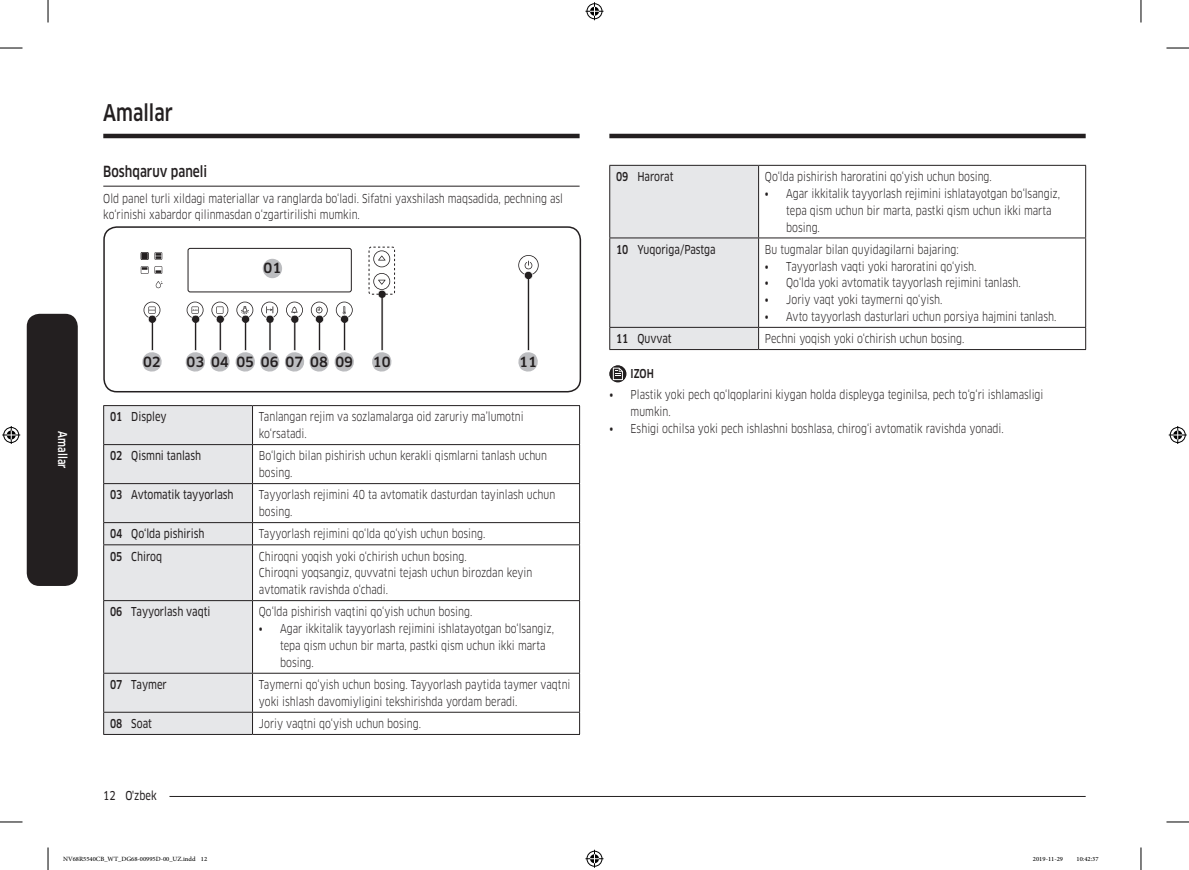
<style>
.page{position:relative;width:1189px;height:870px;background:#fff}
.page>*{position:absolute;margin:0;border:0;box-sizing:border-box;transform-origin:0 0}
.t1{font:500 22.5px "Samsung Clan Pro";color:#231f20;scale:.8 1}
.t2{font:500 15px "Samsung Clan Pro";color:#231f20;scale:.8 1}
.t3{font:500 13.8px "Samsung Clan Pro";color:#231f20}
.t4{font:12px/16.8px "Samsung Clan Pro";color:#231f20;scale:.8 1}
.t5{font:12px "Samsung Clan Pro News";color:#231f20;scale:.8 1}
.t6{font:500 12px "Samsung Clan Pro";color:#fff;scale:.8 1}
.t7{font:500 12px "Samsung Clan Pro";color:#231f20;scale:.8 1}
.t8{font:9px "Adobe Arabic";color:#000}
.s1{font-family:"Samsung Clan Pro";font-weight:500}
.s2{font-family:"Samsung Clan Pro News"}
</style>
<div class="page">
<hr style="left:150px;top:796px;width:935px;height:1px;background:#231f20">
<div style="left:103px;top:787px;width:66px;height:15px;background:#fff"></div>
<div style="left:27px;top:314px;width:51px;height:272px;background:#231f20;border-radius:13px"></div>
<hr style="left:103px;top:134px;width:477px;height:4px;background:#231f20">
<hr style="left:609px;top:134px;width:476px;height:4px;background:#231f20">
<hr style="left:103px;top:186px;width:477px;height:1px;background:#231f20">
<svg style="left:373px;top:250px;width:17px;height:17px"></svg>
<svg style="left:141px;top:266px;width:21px;height:8px"></svg>
<svg style="left:141px;top:252px;width:21px;height:8px"></svg>
<svg style="left:156px;top:281px;width:7px;height:7px"></svg>
<div style="left:188px;top:248px;width:164px;height:44px;border:1px solid #231f20;border-radius:2px"></div>
<svg style="left:142px;top:302px;width:20px;height:70px"></svg>
<svg style="left:185px;top:302px;width:169px;height:70px"></svg>
<svg style="left:368px;top:273px;width:28px;height:99px"></svg>
<svg style="left:518px;top:255px;width:21px;height:117px"></svg>
<div style="left:263px;top:259px;width:19px;height:19px;background:#bcbdc0;border-radius:50%"></div>
<div style="left:369px;top:247px;width:26px;height:48px;border:1px dashed #231f20;border-radius:2px"></div>
<div style="left:103px;top:226px;width:478px;height:166px;border:2px solid #231f20;border-radius:13px"></div>
<div style="left:104px;top:406px;width:148px;height:328px;background:#e6e7e9"></div>
<hr style="left:103px;top:405px;width:149px;height:1px;background:#231f20">
<hr style="left:103px;top:406px;width:1px;height:38px;background:#231f20">
<hr style="left:252px;top:405px;width:328px;height:1px;background:#231f20">
<hr style="left:252px;top:406px;width:1px;height:38px;background:#231f20">
<hr style="left:579px;top:406px;width:1px;height:38px;background:#231f20">
<hr style="left:103px;top:444px;width:149px;height:1px;background:#231f20">
<hr style="left:103px;top:445px;width:1px;height:38px;background:#231f20">
<hr style="left:252px;top:444px;width:328px;height:1px;background:#231f20">
<hr style="left:252px;top:445px;width:1px;height:38px;background:#231f20">
<hr style="left:579px;top:445px;width:1px;height:38px;background:#231f20">
<hr style="left:103px;top:483px;width:149px;height:1px;background:#231f20">
<hr style="left:103px;top:484px;width:1px;height:38px;background:#231f20">
<hr style="left:252px;top:483px;width:328px;height:1px;background:#231f20">
<hr style="left:252px;top:484px;width:1px;height:38px;background:#231f20">
<hr style="left:579px;top:484px;width:1px;height:38px;background:#231f20">
<hr style="left:103px;top:522px;width:149px;height:1px;background:#231f20">
<svg style="left:103px;top:523px;width:1px;height:21px"></svg>
<hr style="left:252px;top:522px;width:328px;height:1px;background:#231f20">
<svg style="left:252px;top:523px;width:1px;height:21px"></svg>
<svg style="left:579px;top:523px;width:1px;height:21px"></svg>
<hr style="left:103px;top:544px;width:149px;height:1px;background:#231f20">
<hr style="left:103px;top:545px;width:1px;height:55px;background:#231f20">
<hr style="left:252px;top:544px;width:328px;height:1px;background:#231f20">
<hr style="left:252px;top:545px;width:1px;height:55px;background:#231f20">
<hr style="left:579px;top:545px;width:1px;height:55px;background:#231f20">
<hr style="left:103px;top:600px;width:149px;height:1px;background:#231f20">
<hr style="left:103px;top:601px;width:1px;height:72px;background:#231f20">
<hr style="left:252px;top:600px;width:328px;height:1px;background:#231f20">
<hr style="left:252px;top:601px;width:1px;height:72px;background:#231f20">
<hr style="left:579px;top:601px;width:1px;height:72px;background:#231f20">
<hr style="left:103px;top:673px;width:149px;height:1px;background:#231f20">
<hr style="left:103px;top:674px;width:1px;height:38px;background:#231f20">
<hr style="left:252px;top:673px;width:328px;height:1px;background:#231f20">
<hr style="left:252px;top:674px;width:1px;height:38px;background:#231f20">
<hr style="left:579px;top:674px;width:1px;height:38px;background:#231f20">
<hr style="left:103px;top:712px;width:149px;height:1px;background:#231f20">
<svg style="left:103px;top:713px;width:1px;height:21px"></svg>
<hr style="left:252px;top:712px;width:328px;height:1px;background:#231f20">
<svg style="left:252px;top:713px;width:1px;height:21px"></svg>
<svg style="left:579px;top:713px;width:1px;height:21px"></svg>
<hr style="left:103px;top:734px;width:149px;height:1px;background:#231f20">
<hr style="left:252px;top:734px;width:328px;height:1px;background:#231f20">
<hr style="left:758px;top:165px;width:328px;height:1px;background:#231f20">
<hr style="left:1085px;top:166px;width:1px;height:72px;background:#231f20">
<hr style="left:758px;top:238px;width:328px;height:1px;background:#231f20">
<hr style="left:1085px;top:238px;width:1px;height:89px;background:#231f20">
<hr style="left:758px;top:327px;width:328px;height:1px;background:#231f20">
<div style="left:609px;top:165px;width:150px;height:184px;background:#e6e7e9"></div>
<svg style="left:1085px;top:328px;width:1px;height:21px"></svg>
<hr style="left:609px;top:349px;width:149px;height:1px;background:#231f20">
<hr style="left:758px;top:349px;width:328px;height:1px;background:#231f20">
<svg style="left:609px;top:365px;width:17px;height:17px"></svg>
<svg style="left:613px;top:368px;width:10px;height:12px"></svg>
<svg style="left:0;top:48px;width:22px;height:1px"></svg>
<svg style="left:1166px;top:48px;width:23px;height:1px"></svg>
<svg style="left:0;top:822px;width:22px;height:1px"></svg>
<svg style="left:1166px;top:822px;width:23px;height:1px"></svg>
<svg style="left:48px;top:0;width:1px;height:22px"></svg>
<svg style="left:48px;top:847px;width:1px;height:23px"></svg>
<svg style="left:1141px;top:0;width:1px;height:22px"></svg>
<svg style="left:1141px;top:847px;width:1px;height:23px"></svg>
<svg style="left:585px;top:2px;width:18px;height:18px"></svg>
<svg style="left:585px;top:850px;width:18px;height:18px"></svg>
<svg style="left:2px;top:426px;width:18px;height:18px"></svg>
<svg style="left:1169px;top:426px;width:18px;height:18px"></svg>
<p class="t6" style="left:70px;top:431px;width:48px;rotate:90deg">Amallar</p>
<h1 class="t1" style="left:103px;top:100px;width:89px">Amallar</h1>
<p class="t2" style="left:103px;top:163px;width:131px">Boshqaruv paneli</p>
<p class="t4" style="left:103px;top:190px;width:576px">Old panel turli xildagi materiallar va ranglarda bo‘ladi. Sifatni yaxshilash maqsadida, pechning asl ko‘rinishi xabardor qilinmasdan o‘zgartirilishi mumkin.</p>
<p class="t3" style="left:263px;top:260px;width:19px">01</p>
<p class="t3" style="left:143px;top:353px;width:19px">02</p>
<p class="t3" style="left:186px;top:353px;width:168px">03 04 05 06 07 08 09</p>
<p class="t3" style="left:373px;top:353px;width:19px">10</p>
<p class="t3" style="left:519px;top:353px;width:19px">11</p>
<p class="t5" style="left:110px;top:410px;width:72px"><span class="s1">01</span> Displey</p>
<p class="t4" style="left:259px;top:409px;width:332px">Tanlangan rejim va sozlamalarga oid zaruriy ma’lumotni ko‘rsatadi.</p>
<p class="t5" style="left:110px;top:449px;width:115px"><span class="s1">02</span> Qismni tanlash</p>
<p class="t4" style="left:259px;top:448px;width:362px">Bo‘lgich bilan pishirish uchun kerakli qismlarni tanlash uchun bosing.</p>
<p class="t5" style="left:110px;top:488px;width:156px"><span class="s1">03</span> Avtomatik tayyorlash</p>
<p class="t4" style="left:259px;top:487px;width:372px">Tayyorlash rejimini 40 ta avtomatik dasturdan tayinlash uchun bosing.</p>
<p class="t5" style="left:110px;top:527px;width:119px"><span class="s1">04</span> Qo‘lda pishirish</p>
<p class="t4" style="left:259px;top:526px;width:285px">Tayyorlash rejimini qo‘lda qo‘yish uchun bosing.</p>
<p class="t5" style="left:110px;top:549px;width:67px"><span class="s1">05</span> Chiroq</p>
<p class="t4" style="left:259px;top:548px;width:343px">Chiroqni yoqish yoki o‘chirish uchun bosing.<br>Chiroqni yoqsangiz, quvvatni tejash uchun birozdan keyin avtomatik ravishda o‘chadi.</p>
<p class="t5" style="left:110px;top:605px;width:127px"><span class="s1">06</span> Tayyorlash vaqti</p>
<p class="t4" style="left:259px;top:604px;width:268px">Qo‘lda pishirish vaqtini qo‘yish uchun bosing.</p>
<p class="t4" style="left:280px;top:620px;width:344px;text-indent:-21px"><span class="s2">•</span> Agar ikkitalik tayyorlash rejimini ishlatayotgan bo‘lsangiz, tepa qism uchun bir marta, pastki qism uchun ikki marta bosing.</p>
<p class="t5" style="left:110px;top:677px;width:72px"><span class="s1">07</span> Taymer</p>
<p class="t4" style="left:259px;top:676px;width:391px">Taymerni qo‘yish uchun bosing. Tayyorlash paytida taymer vaqtni yoki ishlash davomiyligini tekshirishda yordam beradi.</p>
<p class="t5" style="left:110px;top:716px;width:54px"><span class="s1">08</span> Soat</p>
<p class="t4" style="left:259px;top:715px;width:204px">Joriy vaqtni qo‘yish uchun bosing.</p>
<p class="t5" style="left:103px;top:788px;width:68px">12 O'zbek</p>
<p class="t5" style="left:616px;top:170px;width:73px"><span class="s1">09</span> Harorat</p>
<p class="t4" style="left:765px;top:168px;width:285px">Qo‘lda pishirish haroratini qo‘yish uchun bosing.</p>
<p class="t4" style="left:786px;top:185px;width:344px;text-indent:-21px"><span class="s2">•</span> Agar ikkitalik tayyorlash rejimini ishlatayotgan bo‘lsangiz, tepa qism uchun bir marta, pastki qism uchun ikki marta bosing.</p>
<p class="t5" style="left:616px;top:242px;width:126px"><span class="s1">10</span> Yuqoriga/Pastga</p>
<p class="t4" style="left:765px;top:241px;width:244px">Bu tugmalar bilan quyidagilarni bajaring:</p>
<p class="t4" style="left:765px;top:258px;width:266px"><span class="s2">•</span> Tayyorlash vaqti yoki haroratini qo‘yish.</p>
<p class="t4" style="left:765px;top:275px;width:321px"><span class="s2">•</span> Qo‘lda yoki avtomatik tayyorlash rejimini tanlash.</p>
<p class="t4" style="left:765px;top:291px;width:223px"><span class="s2">•</span> Joriy vaqt yoki taymerni qo‘yish.</p>
<p class="t4" style="left:765px;top:308px;width:366px"><span class="s2">•</span> Avto tayyorlash dasturlari uchun porsiya hajmini tanlash.</p>
<p class="t5" style="left:616px;top:332px;width:71px"><span class="s1">11</span> Quvvat</p>
<p class="t4" style="left:765px;top:330px;width:251px">Pechni yoqish yoki oʻchirish uchun bosing.</p>
<p class="t7" style="left:631px;top:367px;width:31px">IZOH</p>
<p class="t4" style="left:631px;top:386px;width:518px;text-indent:-21px"><span class="s2">•</span> Plastik yoki pech qo‘lqoplarini kiygan holda displeyga teginilsa, pech to‘g‘ri ishlamasligi mumkin.</p>
<p class="t4" style="left:609px;top:420px;width:494px"><span class="s2">•</span> Eshigi ochilsa yoki pech ishlashni boshlasa, chirog‘i avtomatik ravishda yonadi.</p>
<p class="t8" style="left:63px;top:853px;width:146px">NV68R5540CB_WT_DG68-00995D-00_UZ.indd 12</p>
<p class="t8" style="left:1033px;top:853px;width:32px">2019-11-29</p>
<p class="t8" style="left:1076px;top:853px;width:24px">10:42:37</p>
</div>
